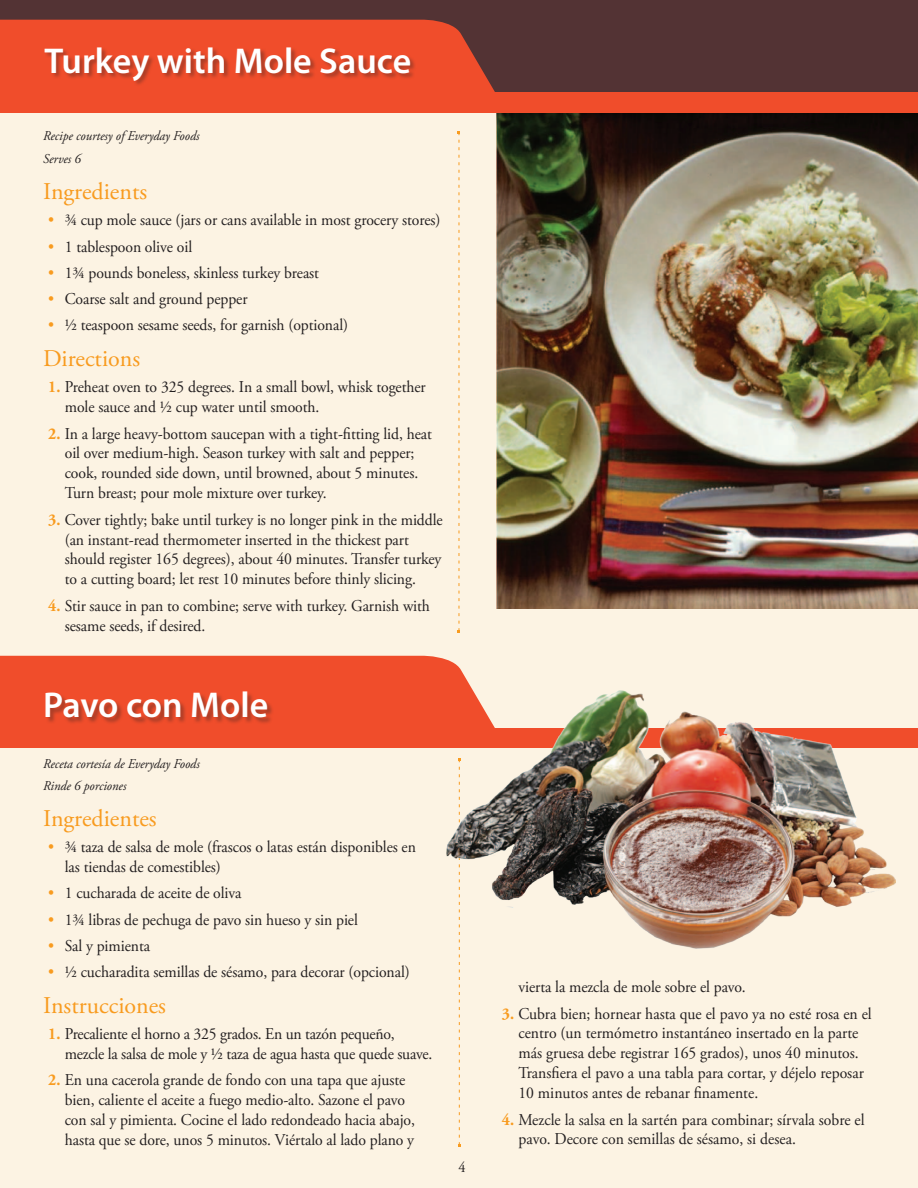
<style>
.page{position:relative;width:918px;height:1188px;background:#fff}
.page>*{position:absolute;margin:0;border:0;box-sizing:border-box;transform-origin:0 0}
.paragraph{font:600 36px "Myriad Pro";color:#fff}
.art_credit{font:24px "Adobe Garamond Pro";color:#f89b1f}
.hang_bullet{font:24px "Adobe Garamond Pro";color:#f89b1f}
.hang_bullet-2{font:16.5px/19.8px "Adobe Garamond Pro";letter-spacing:-.005em;color:#231f20;scale:.95 1}
.paragraph-2{font:15px "Adobe Garamond Pro";color:#231f20;scale:.95 1}
.art_credit-2{font:italic 13.5px "Adobe Garamond Pro";color:#231f20;scale:.95 1}
.s1{color:#f89b1f}
.s2{font-weight:700;color:#f89b1f}
</style>
<div class="page">
<div style="left:0;top:0;width:918px;height:102px;background:#533334"></div>
<div style="left:0;top:102px;width:918px;height:1086px;background:#fcf3e3"></div>
<div style="left:0;top:728px;width:918px;height:20px;background:#f04d2b"></div>
<div style="left:0;top:92px;width:918px;height:21px;background:#f04d2b"></div>
<svg style="left:0;top:20px;width:495px;height:72px;background:#e44b2b"></svg>
<div style="left:0;top:656px;width:473px;height:72px;background:#f04d2b"></div>
<div style="left:44px;top:48px;width:372px;height:39px;background:#231f20;opacity:.35"></div>
<div style="left:45px;top:692px;width:229px;height:32px;background:#231f20;opacity:.35"></div>
<svg style="left:457px;top:131px;width:3px;height:502px"></svg>
<svg style="left:458px;top:955px;width:3px;height:192px"></svg>
<img style="left:496px;top:113px;width:422px;height:496px">
<img style="left:446px;top:690px;width:449px;height:265px">
<p class="paragraph" style="left:45px;top:38px;width:368px">Turkey with Mole Sauce</p>
<p class="art_credit-2" style="left:43px;top:128px;width:166px">Recipe courtesy of Everyday Foods</p>
<p class="art_credit-2" style="left:43px;top:151px;width:41px">Serves 6</p>
<p class="art_credit" style="left:43px;top:177px;width:105px">Ingredients</p>
<p class="hang_bullet-2" style="left:48px;top:211px;width:414px"><span class="s1">•</span> 3/4 cup mole sauce (jars or cans available in most grocery stores)</p>
<p class="hang_bullet-2" style="left:48px;top:237px;width:153px"><span class="s1">•</span> 1 tablespoon olive oil</p>
<p class="hang_bullet-2" style="left:48px;top:263px;width:287px"><span class="s1">•</span> 13/4 pounds boneless, skinless turkey breast</p>
<p class="hang_bullet-2" style="left:48px;top:290px;width:211px"><span class="s1">•</span> Coarse salt and ground pepper</p>
<p class="hang_bullet-2" style="left:48px;top:316px;width:317px"><span class="s1">•</span> 1/2 teaspoon sesame seeds, for garnish (optional)</p>
<p class="hang_bullet" style="left:43px;top:344px;width:98px">Directions</p>
<p class="hang_bullet-2" style="left:65px;top:377px;width:381px;text-indent:-16px"><span class="s2">1.</span> Preheat oven to 325 degrees. In a small bowl, whisk together mole sauce and 1/2 cup water until smooth.</p>
<p class="hang_bullet-2" style="left:65px;top:424px;width:388px;text-indent:-16px"><span class="s2">2.</span> In a large heavy-bottom saucepan with a tight-fitting lid, heat oil over medium-high. Season turkey with salt and pepper; cook, rounded side down, until browned, about 5 minutes.<br>Turn breast; pour mole mixture over turkey.</p>
<p class="hang_bullet-2" style="left:65px;top:510px;width:399px;text-indent:-16px"><span class="s2">3.</span> Cover tightly; bake until turkey is no longer pink in the middle (an instant-read thermometer inserted in the thickest part should register 165 degrees), about 40 minutes. Transfer turkey to a cutting board; let rest 10 minutes before thinly slicing.</p>
<p class="hang_bullet-2" style="left:65px;top:596px;width:386px;text-indent:-16px"><span class="s2">4.</span> Stir sauce in pan to combine; serve with turkey. Garnish with sesame seeds, if desired.</p>
<p class="paragraph" style="left:43px;top:682px;width:227px">Pavo con Mole</p>
<p class="art_credit-2" style="left:43px;top:755px;width:166px">Receta cortesía de Everyday Foods</p>
<p class="art_credit-2" style="left:43px;top:778px;width:89px">Rinde 6 porciones</p>
<p class="art_credit" style="left:43px;top:804px;width:115px">Ingredientes</p>
<p class="hang_bullet-2" style="left:65px;top:838px;width:371px;text-indent:-16px"><span class="s1">•</span> 3/4 taza de salsa de mole (frascos o latas están disponibles en las tiendas de comestibles)</p>
<p class="hang_bullet-2" style="left:48px;top:884px;width:205px"><span class="s1">•</span> 1 cucharada de aceite de oliva</p>
<p class="hang_bullet-2" style="left:48px;top:910px;width:327px"><span class="s1">•</span> 13/4 libras de pechuga de pavo sin hueso y sin piel</p>
<p class="hang_bullet-2" style="left:48px;top:936px;width:109px"><span class="s1">•</span> Sal y pimienta</p>
<p class="hang_bullet-2" style="left:48px;top:963px;width:382px"><span class="s1">•</span> 1/2 cucharadita semillas de sésamo, para decorar (opcional)</p>
<p class="hang_bullet" style="left:43px;top:990px;width:124px">Instrucciones</p>
<p class="hang_bullet-2" style="left:65px;top:1024px;width:388px;text-indent:-16px"><span class="s2">1.</span> Precaliente el horno a 325 grados. En un tazón pequeño, mezcle la salsa de mole y 1/2 taza de agua hasta que quede suave.</p>
<p class="hang_bullet-2" style="left:65px;top:1071px;width:370px;text-indent:-16px"><span class="s2">2.</span> En una cacerola grande de fondo con una tapa que ajuste bien, caliente el aceite a fuego medio-alto. Sazone el pavo con sal y pimienta. Cocine el lado redondeado hacia abajo, hasta que se dore, unos 5 minutos. Viértalo al lado plano y</p>
<p class="paragraph-2" style="left:458px;top:1158px;width:9px">4</p>
<p class="hang_bullet-2" style="left:518px;top:977px;width:241px">vierta la mezcla de mole sobre el pavo.</p>
<p class="hang_bullet-2" style="left:518px;top:1004px;width:374px;text-indent:-16px"><span class="s2">3.</span> Cubra bien; hornear hasta que el pavo ya no esté rosa en el centro (un termómetro instantáneo insertado en la parte más gruesa debe registrar 165 grados), unos 40 minutos.<br>Transfiera el pavo a una tabla para cortar, y déjelo reposar 10 minutos antes de rebanar finamente.</p>
<p class="hang_bullet-2" style="left:518px;top:1110px;width:366px;text-indent:-16px"><span class="s2">4.</span> Mezcle la salsa en la sartén para combinar; sírvala sobre el pavo. Decore con semillas de sésamo, si desea.</p>
</div>
